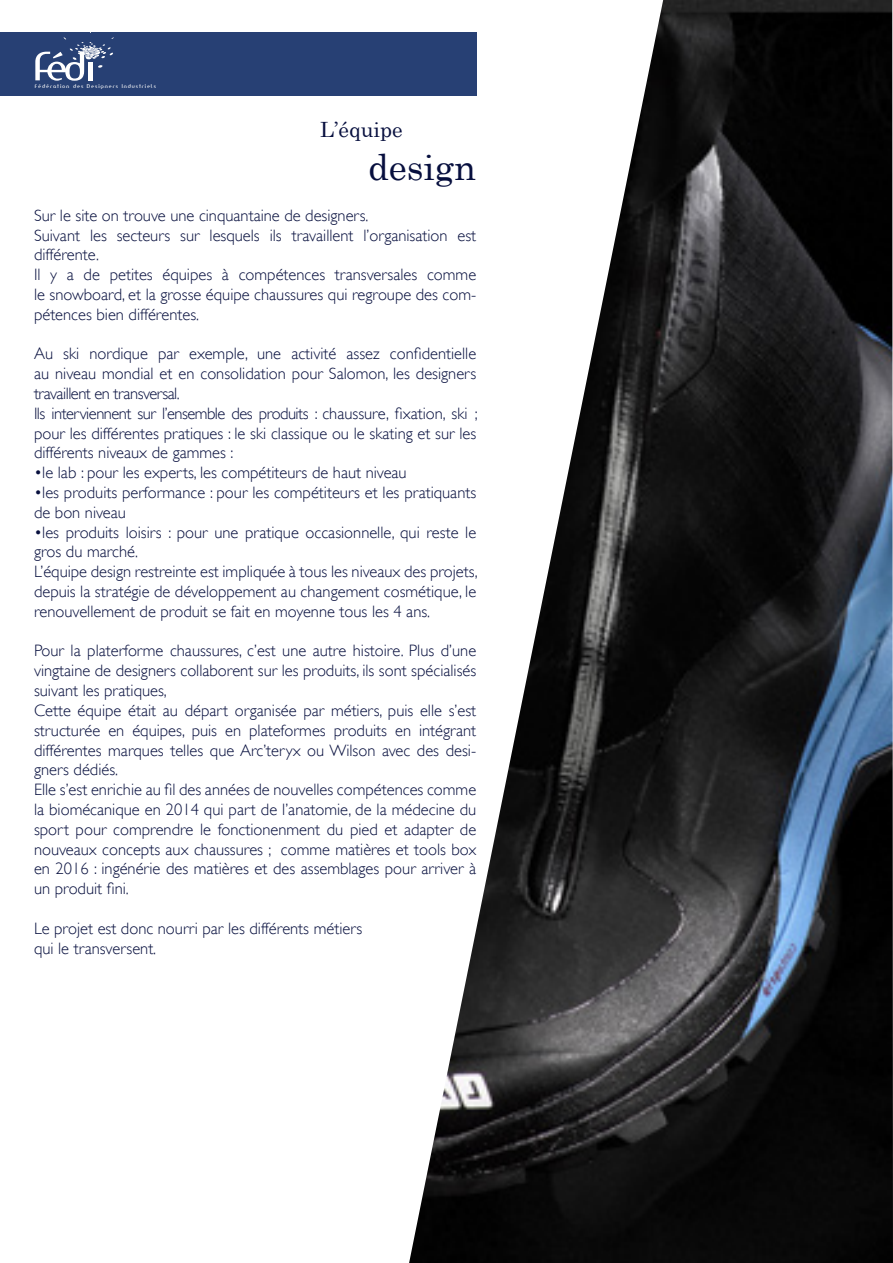
<style>
.page{position:relative;width:893px;height:1263px;background:#fff}
.page>*{position:absolute;margin:0;border:0;box-sizing:border-box;transform-origin:0 0}
.t1{font:36px "Century Schoolbook";color:#070f3e}
.t2{font:21px "Century Schoolbook";color:#070f3e}
.t3{font:300 16.5px/19.8px "Gill Sans";color:#070f3e;text-align:justify}
.t4{font:5.1px "Amerika Sans";letter-spacing:.2em;color:#fff}
</style>
<div class="page">
<div style="left:0;top:32px;width:476px;height:64px;background:#274074"></div>
<svg style="left:35px;top:32px;width:79px;height:49px"></svg>
<img style="left:409px;top:0;width:484px;height:1263px">
<p class="t4" style="left:35px;top:83px;width:122px">Fédération des Designers Industriels</p>
<p class="t2" style="left:320px;top:116px;width:84px">L’équipe</p>
<p class="t1" style="left:368px;top:144px;width:109px">design</p>
<p class="t3" style="left:34px;top:205px;width:336px">Sur le site on trouve une cinquantaine de designers.</p>
<p class="t3" style="left:34px;top:225px;width:444px">Suivant les secteurs sur lesquels ils travaillent l’organisation est différente.</p>
<p class="t3" style="left:34px;top:264px;width:444px">Il y a de petites équipes à compétences transversales comme le snowboard, et la grosse équipe chaussures qui regroupe des com&shy;pétences bien différentes.</p>
<p class="t3" style="left:34px;top:343px;width:444px">Au ski nordique par exemple, une activité assez confidentielle au niveau mondial et en consolidation pour Salomon, les designers travaillent en transversal.</p>
<p class="t3" style="left:34px;top:403px;width:445px">Ils interviennent sur l’ensemble des produits : chaussure, fixation, ski ; pour les différentes pratiques : le ski classique ou le skating et sur les différents niveaux de gammes :</p>
<p class="t3" style="left:34px;top:462px;width:374px">•le lab : pour les experts, les compétiteurs de haut niveau</p>
<p class="t3" style="left:34px;top:482px;width:444px">•les produits performance : pour les compétiteurs et les pratiquants de bon niveau</p>
<p class="t3" style="left:34px;top:522px;width:444px">•les produits loisirs : pour une pratique occasionnelle, qui reste le gros du marché.</p>
<p class="t3" style="left:34px;top:561px;width:445px">L’équipe design restreinte est impliquée à tous les niveaux des projets, depuis la stratégie de développement au changement cosmétique, le renouvellement de produit se fait en moyenne tous les 4 ans.</p>
<p class="t3" style="left:34px;top:640px;width:444px">Pour la platerforme chaussures, c’est une autre histoire. Plus d’une vingtaine de designers collaborent sur les produits, ils sont spécialisés suivant les pratiques,</p>
<p class="t3" style="left:34px;top:700px;width:444px">Cette équipe était au départ organisée par métiers, puis elle s’est structurée en équipes, puis en plateformes produits en intégrant différentes marques telles que Arc’teryx ou Wilson avec des desi&shy;gners dédiés.</p>
<p class="t3" style="left:34px;top:779px;width:444px">Elle s’est enrichie au fil des années de nouvelles compétences comme la biomécanique en 2014 qui part de l’anatomie, de la médecine du sport pour comprendre le fonctionenment du pied et adapter de nouveaux concepts aux chaussures ; comme matières et tools box en 2016 : ingénérie des matières et des assemblages pour arriver à un produit fini.</p>
<p class="t3" style="left:34px;top:918px;width:330px">Le projet est donc nourri par les différents métiers</p>
<p class="t3" style="left:34px;top:937px;width:124px">qui le transversent.</p>
</div>
